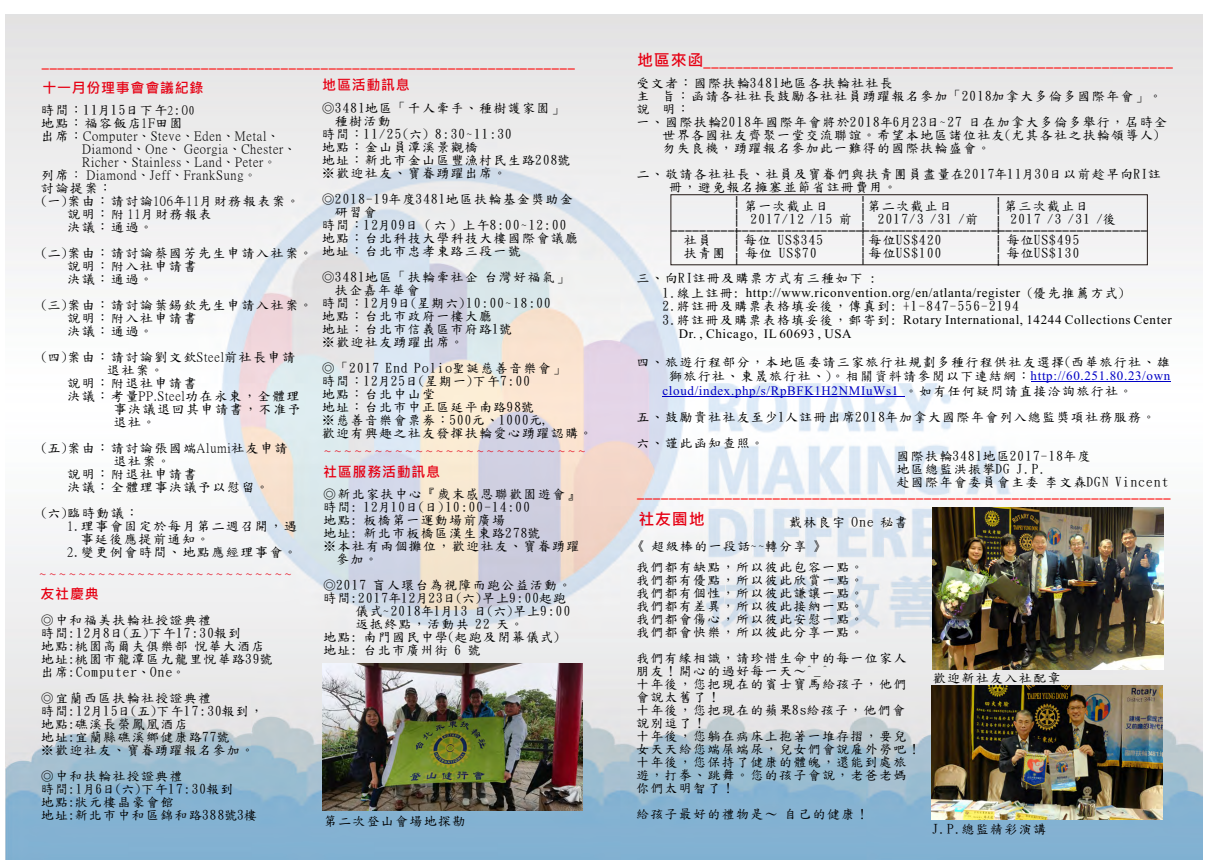
<style>
.page{position:relative;width:1209px;height:860px;background:#fff}
.page>*{position:absolute;margin:0;border:0;box-sizing:border-box;transform-origin:0 0}
.t1{font:700 16px "Microsoft Jheng Hei";color:#f00}
.t2{font:700 16px "Microsoft Jheng Hei";color:#000;scale:.89 1}
.t3{font:700 16px "Microsoft Jheng Hei";color:#000;scale:.79 1}
.t4{font:16px "DF Kai Shu SB Estd BF";color:#e60013}
.t5{font:16px "DF Kai Shu SB Estd BF";color:#e60013;scale:1.06 1}
.t6{font:700 16px "Microsoft Jheng Hei";color:#e60013}
.t7{font:700 14px "Microsoft Jheng Hei";letter-spacing:.05em;color:#e60013}
.t8{font:13px/13px "DF Kai Shu SB Estd BF";letter-spacing:.1em;color:#000}
.t9{font:13px/14.4px "Times New Roman";letter-spacing:.05em;color:#000}
.t10{font:13px "P Ming Li U";letter-spacing:.05em;color:#000}
.t11{font:13px "Times New Roman";letter-spacing:.05em;color:#0000c4}
.s1{font-family:"P Ming Li U";font-size:12px}
.s2{font-family:"P Ming Li U"}
.s3{font-size:11.2px}
.s4{font-family:"DF Kai Shu SB Estd BF"}
.s5{color:#e60013}
.s6{font-family:"Times New Roman";color:#0000c4}
.s7{font-family:"DF Kai Shu SB Estd BF";color:#000}
</style>
<div class="page">
<img style="left:6px;top:15px;width:1196px;height:845px">
<hr style="left:1030px;top:381px;width:140px;height:1px;background:#0000c4">
<hr style="left:662px;top:396px;width:243px;height:1px;background:#0000c4">
<div style="left:670px;top:194px;width:477px;height:71px;border:1px solid #231916"></div>
<img style="left:932px;top:507px;width:231px;height:162px">
<img style="left:931px;top:685px;width:231px;height:134px">
<img style="left:322px;top:663px;width:261px;height:147px">
<p class="t1" style="left:42px;top:53px;width:535px">___________________________________________________________________</p>
<p class="t7" style="left:42px;top:81px;width:162px">⼗⼀⽉份理事會會議紀錄</p>
<p class="t8" style="left:41px;top:104px;width:155px">時間：11月15日下午<span class="s1">2</span>:<span class="s2">0</span><span class="s3">0</span>地點：福容飯店<span class="s2">1F</span>田園</p>
<p class="t10" style="left:41px;top:130px;width:240px"><span class="s4">出席：</span>Computer、Steve、Eden、Metal、</p>
<p class="t10" style="left:82px;top:143px;width:216px">Diamond、One、 Georgia、Chester、</p>
<p class="t10" style="left:82px;top:156px;width:196px">Richer、Stainless、Land、Peter。</p>
<p class="t10" style="left:41px;top:169px;width:217px"><span class="s4">列席</span>： Diamond、Jeff、FrankSung。</p>
<p class="t8" style="left:41px;top:182px;width:73px">討論提案：</p>
<p class="t8" style="left:41px;top:195px;width:260px">(一)案由：請討論<span class="s2">106</span>年<span class="s2">11</span>月財務報表案。</p>
<p class="t8" style="left:67px;top:208px;width:146px">說明：附 <span class="s2">11</span>月財務報表</p>
<p class="t8" style="left:67px;top:221px;width:87px">決議：通過。</p>
<p class="t8" style="left:67px;top:247px;width:247px;text-indent:-26px">(二)案由：請討論蔡國芳先生申請入社案。說明：附入社申請書<br>決議：通過。</p>
<p class="t8" style="left:67px;top:299px;width:247px;text-indent:-26px">(三)案由：請討論葉錫欽先生申請入社案。說明：附入社申請書<br>決議：通過。</p>
<p class="t8" style="left:41px;top:351px;width:256px">(四)案由：請討論劉文欽<span class="s2">Steel</span>前社長申請</p>
<p class="t8" style="left:107px;top:364px;width:58px">退社案。</p>
<p class="t8" style="left:67px;top:377px;width:131px">說明：附退社申請書</p>
<p class="t8" style="left:67px;top:390px;width:234px">決議：考量<span class="s2">PP.Steel</span>功在永東，全體理</p>
<p class="t8" style="left:113px;top:403px;width:189px">事決議退回其申請書，不准予</p>
<p class="t8" style="left:113px;top:416px;width:44px">退社。</p>
<p class="t8" style="left:41px;top:442px;width:248px">(五)案由：請討論張國端<span class="s2">Alumi</span>社友申請</p>
<p class="t8" style="left:113px;top:455px;width:58px">退社案。</p>
<p class="t8" style="left:67px;top:468px;width:131px">說明：附退社申請書</p>
<p class="t8" style="left:67px;top:481px;width:203px">決議：全體理事決議予以慰留。</p>
<p class="t8" style="left:41px;top:507px;width:99px">(六)臨時動議：</p>
<p class="t8" style="left:67px;top:520px;width:231px"><span class="s2">1</span>.理事會固定於每月第二週召開，遇</p>
<p class="t8" style="left:80px;top:533px;width:131px">事延後應提前通知。</p>
<p class="t8" style="left:67px;top:546px;width:231px"><span class="s2">2</span>.變更例會時間、地點應經理事會。</p>
<p class="t4" style="left:39px;top:566px;width:255px">~~~~~~~~~~~~~~~~~~~~~~~~~~</p>
<p class="t7" style="left:41px;top:587px;width:60px">友社慶典</p>
<p class="t8" style="left:41px;top:613px;width:233px">◎中和福美扶輪社授證典禮<br>時間:12月8日(五)下午17:30報到<br>地點:桃園高爾夫俱樂部 悅華大酒店地址:桃園市龍潭區九龍里悅華路39號出席:Computer、One。</p>
<p class="t8" style="left:41px;top:691px;width:224px">◎宜蘭西區扶輪社授證典禮<br>時間:12月15日(五)下午17:30報到，地點:礁溪長榮鳳凰酒店<br>地址:宜蘭縣礁溪鄉健康路77號<br>※歡迎社友、寶眷踴躍報名參加。</p>
<p class="t8" style="left:41px;top:769px;width:217px">◎中和扶輪社授證典禮<br>時間:1月6日(六)下午17:30報到<br>地點:狀元樓晶豪會館<br>地址:新北市中和區錦和路388號3樓</p>
<p class="t7" style="left:322px;top:77px;width:89px">地區活動訊息</p>
<p class="t8" style="left:322px;top:102px;width:243px">◎3481地區「千人牽手、種樹護家園」</p>
<p class="t8" style="left:335px;top:115px;width:57px">種樹活動</p>
<p class="t8" style="left:322px;top:128px;width:191px">時間：11/25(六) 8:30~11:30</p>
<p class="t8" style="left:322px;top:141px;width:157px">地點：金山員潭溪景觀橋</p>
<p class="t8" style="left:322px;top:154px;width:250px">地址：新北市金山區豐漁村民生路208號</p>
<p class="t8" style="left:322px;top:167px;width:186px">※歡迎社友、寶眷踴躍出席。</p>
<p class="t8" style="left:322px;top:193px;width:252px">◎2018-19年度3481地區扶輪基金獎助金</p>
<p class="t8" style="left:335px;top:206px;width:43px">研習會</p>
<p class="t8" style="left:322px;top:219px;width:246px">時間：12月09日（六）上午8:00~12:00</p>
<p class="t8" style="left:322px;top:232px;width:258px">地點：台北科技大學科技大樓國際會議廳</p>
<p class="t8" style="left:322px;top:245px;width:200px">地址：台北市忠孝東路三段一號</p>
<p class="t8" style="left:322px;top:271px;width:248px">◎3481地區「扶輪牽社企台灣好福氣」</p>
<p class="t8" style="left:335px;top:284px;width:86px">扶企嘉年華會</p>
<p class="t8" style="left:322px;top:297px;width:230px">時間：12月9日(星期六)10:00~18:00</p>
<p class="t8" style="left:322px;top:310px;width:172px">地點：台北市政府一樓大廳</p>
<p class="t8" style="left:322px;top:323px;width:191px">地址：台北市信義區市府路1號</p>
<p class="t8" style="left:322px;top:336px;width:143px">※歡迎社友踴躍出席。</p>
<p class="t8" style="left:322px;top:362px;width:272px">◎「2017 End Polio聖誕慈善音樂會」<br>時間：12月25日(星期一)下午7:00<br>地點：台北中山堂<br>地址：台北市中正區延平南路98號<br>※慈善音樂會票劵：500元、1000元,<br>歡迎有興趣之社友發揮扶輪愛心踴躍認購。</p>
<p class="t5" style="left:323px;top:443px;width:249px">~~~~~~~~~~~~~~~~~~~~~~~~~~</p>
<p class="t7" style="left:323px;top:464px;width:118px">社區服務活動訊息</p>
<p class="t8" style="left:323px;top:487px;width:258px">◎新北家扶中心『歲末感恩聯歡園遊會』</p>
<p class="t8" style="left:323px;top:500px;width:208px">時間: 12月10日(日)10:00-14:00</p>
<p class="t8" style="left:323px;top:513px;width:184px">地點: 板橋第一運動場前廣場</p>
<p class="t8" style="left:323px;top:526px;width:219px">地址: 新北市板橋區漢生東路278號</p>
<p class="t8" style="left:323px;top:539px;width:258px">※本社有兩個攤位，歡迎社友、寶眷踴躍</p>
<p class="t8" style="left:336px;top:552px;width:43px">參加。</p>
<p class="t8" style="left:323px;top:578px;width:250px">◎2017 盲人環台為視障而跑公益活動。</p>
<p class="t8" style="left:323px;top:591px;width:245px">時間:2017年12月23日(六)早上9:00起跑</p>
<p class="t8" style="left:356px;top:604px;width:216px">儀式~2018年1月13 日(六)早上9:00</p>
<p class="t8" style="left:356px;top:617px;width:169px">返抵終點，活動共 22 天。</p>
<p class="t8" style="left:323px;top:630px;width:238px">地點: 南門國民中學(起跑及閉幕儀式)</p>
<p class="t8" style="left:323px;top:643px;width:159px">地址: 台北市廣州街 6 號</p>
<p class="t8" style="left:324px;top:814px;width:143px">第二次登山會場地探勘</p>
<p class="t1" style="left:637px;top:52px;width:537px"><span class="s5">地區來函</span>___________________________________________________________</p>
<p class="t8" style="left:636px;top:77px;width:258px">受文者：國際扶輪3481地區各扶輪社社長</p>
<p class="t8" style="left:636px;top:90px;width:527px">主　旨：函請各社社長鼓勵各社社員踴躍報名參加「2018加拿大多倫多國際年會」。</p>
<p class="t8" style="left:636px;top:103px;width:55px">說　明：</p>
<p class="t8" style="left:636px;top:116px;width:532px">一、國際扶輪2018年國際年會將於2018年6月23日~27 日在加拿大多倫多舉行，屆時全</p>
<p class="t8" style="left:662px;top:129px;width:498px">世界各國社友齊聚一堂交流聯誼。希望本地區諸位社友(尤其各社之扶輪領導人)</p>
<p class="t8" style="left:662px;top:142px;width:329px">勿失良機，踴躍報名參加此一難得的國際扶輪盛會。</p>
<p class="t8" style="left:669px;top:168px;width:493px;text-indent:-32px">二、敬請各社社長、社員及寶眷們與扶青團員盡量在2017年11月30日以前趁早向RI註冊，避免報名擁塞並節省註冊費用。</p>
<p class="t3" style="left:753px;top:196px;width:89px;rotate:90deg">___________</p>
<p class="t3" style="left:879px;top:196px;width:89px;rotate:90deg">___________</p>
<p class="t3" style="left:1014px;top:197px;width:89px;rotate:90deg">___________</p>
<p class="t8" style="left:744px;top:200px;width:86px">第一次截止日</p>
<p class="t8" style="left:867px;top:200px;width:86px">第二次截止日</p>
<p class="t8" style="left:1004px;top:200px;width:86px">第三次截止日</p>
<p class="t8" style="left:750px;top:213px;width:103px">2017/12 /15 前</p>
<p class="t8" style="left:878px;top:213px;width:102px">2017/3 /31 /前</p>
<p class="t8" style="left:1010px;top:213px;width:107px">2017 /3 /31 /後</p>
<p class="t2" style="left:671px;top:214px;width:536px">___________________________________________________________________</p>
<p class="t8" style="left:684px;top:234px;width:29px">社員</p>
<p class="t8" style="left:743px;top:234px;width:81px">每位 US$345</p>
<p class="t8" style="left:868px;top:234px;width:74px">每位US$420</p>
<p class="t8" style="left:1006px;top:234px;width:74px">每位US$495</p>
<p class="t8" style="left:684px;top:247px;width:43px">扶青團</p>
<p class="t8" style="left:745px;top:247px;width:73px">每位 US$70</p>
<p class="t8" style="left:868px;top:247px;width:74px">每位US$100</p>
<p class="t8" style="left:1006px;top:247px;width:74px">每位US$130</p>
<p class="t8" style="left:636px;top:272px;width:241px">三、向RI註冊及購票方式有三種如下 :</p>
<p class="t9" style="left:662px;top:286px;width:463px"><span class="s4">1.線上註冊:</span> http://www.riconvention.org/en/atlanta/register <span class="s4">(優先推薦方式)</span></p>
<p class="t8" style="left:662px;top:299px;width:358px">2.將註冊及購票表格填妥後，傳真到: +1-847-556-2194</p>
<p class="t9" style="left:679px;top:314px;width:494px;text-indent:-16px"><span class="s4">3.將註冊及購票表格填妥後，郵寄到:</span> Rotary International, 14244 Collections Center<br>Dr. , Chicago<span class="s4">,</span> IL 60693 , USA</p>
<p class="t8" style="left:636px;top:355px;width:535px;line-height:14.2px;text-align:right">四、旅遊行程部分，本地區委請三家旅行社規劃多種行程供社友選擇(西華旅行社、雄獅旅行社、東晟旅行社、)。相關資料請參閱以下連結網：<span class="s6">http://60.251.80.23/own</span></p>
<p class="t11" style="left:662px;top:386px;width:471px">cloud/index.php/s/RpBFK1H2NMIuWs1 <span class="s7">。如有任何疑問請直接洽詢旅行社。</span></p>
<p class="t8" style="left:636px;top:404px;width:520px;line-height:26px">五、鼓勵貴社社友至少1人註冊出席2018年加拿大國際年會列入總監獎項社務服務。六、謹此函知查照。</p>
<p class="t8" style="left:896px;top:449px;width:273px">國際扶輪3481地區2017-18年度<br>地區總監洪振攀DG J.P.<br>赴國際年會委員會主委李文森DGN Vincent</p>
<p class="t1" style="left:637px;top:483px;width:535px">___________________________________________________________________</p>
<p class="t6" style="left:638px;top:511px;width:68px">社友園地</p>
<p class="t8" style="left:632px;top:509px;width:277px;line-height:24.6px;text-indent:157px">戴林良宇 One 秘書《 超級棒的一段話~~轉分享 》</p>
<p class="t8" style="left:636px;top:561px;width:229px;text-align:justify">我們都有缺點，所以彼此包容一點。我們都有優點，所以彼此欣賞一點。我們都有個性，所以彼此謙讓一點。我們都有差異，所以彼此接納一點。我們都會傷心，所以彼此安慰一點。我們都會快樂，所以彼此分享一點。</p>
<p class="t8" style="left:636px;top:652px;width:286px">我們有緣相識，請珍惜生命中的每一位家人朋友！開心的過好每一天〜^_^<br>十年後，您把現在的賓士寶馬給孩子，他們會說太舊了！<br>十年後，您把現在的蘋果8s給孩子，他們會說別逗了！<br>十年後，您躺在病床上抱著一堆存摺，要兒女天天給您端屎端尿，兒女們會說雇外勞吧！十年後，您保持了健康的體魄，還能到處旅遊，打拳、跳舞。您的孩子會說，老爸老媽你們太明智了！</p>
<p class="t8" style="left:636px;top:808px;width:234px">給孩子最好的禮物是〜自己的健康！</p>
<p class="t8" style="left:933px;top:672px;width:129px">歡迎新社友入社配章</p>
<p class="t8" style="left:931px;top:823px;width:116px">J.P.總監精彩演講</p>
</div>
